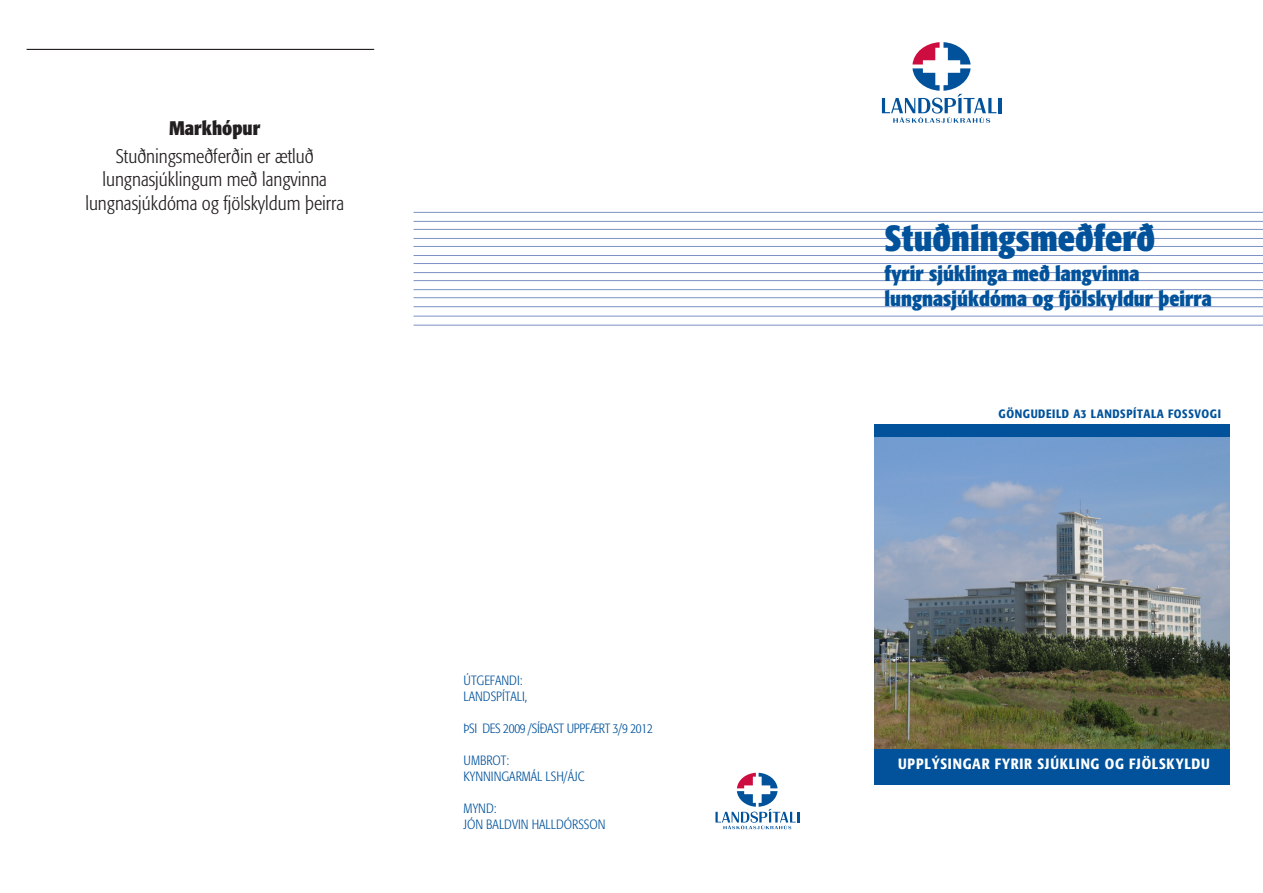
<style>
.page{position:relative;width:1263px;height:893px;background:#fff}
.page>*{position:absolute;margin:0;border:0;box-sizing:border-box;transform-origin:0 0}
.Fyrirsagnir_Light{font:700 condensed 36px "Formata";color:#01529b}
.Fyrirsagnir_Light-2{font:700 condensed 21px/25.2px "Formata";color:#01529b}
.nota_Meginmál{font:300 condensed 19.5px/23.4px "Formata";color:#231f20;text-align:center}
.nota_Meginmál-2{font:700 condensed 19.5px "Formata";color:#231f20}
.meginmál_formata_lig{font:500 condensed 14.7px "Formata";letter-spacing:.05em;color:#fff}
.Kreditlisti{font:300 condensed 13.35px "Formata";color:#01529b}
.Kreditlisti-2{font:300 condensed 13.35px "Formata";letter-spacing:-.02em;color:#01529b}
.meginmál_formata_lig-2{font:500 condensed 12px "Formata";letter-spacing:.05em;color:#01529b}
</style>
<div class="page">
<div style="left:874px;top:748px;width:355px;height:37px;background:#01529b"></div>
<div style="left:874px;top:424px;width:355px;height:36px;background:#01529b"></div>
<hr style="left:414px;top:212px;width:849px;height:1px;background:#7b91c4">
<hr style="left:414px;top:221px;width:849px;height:1px;background:#7b91c4">
<hr style="left:414px;top:229px;width:849px;height:1px;background:#7b91c4">
<hr style="left:414px;top:238px;width:849px;height:1px;background:#7b91c4">
<hr style="left:414px;top:246px;width:849px;height:1px;background:#7b91c4">
<hr style="left:414px;top:255px;width:849px;height:1px;background:#7b91c4">
<hr style="left:414px;top:263px;width:849px;height:1px;background:#7b91c4">
<hr style="left:414px;top:272px;width:849px;height:1px;background:#7b91c4">
<hr style="left:414px;top:280px;width:849px;height:1px;background:#7b91c4">
<hr style="left:414px;top:289px;width:849px;height:1px;background:#7b91c4">
<hr style="left:414px;top:297px;width:849px;height:1px;background:#7b91c4">
<hr style="left:414px;top:306px;width:849px;height:1px;background:#7b91c4">
<hr style="left:414px;top:316px;width:849px;height:1px;background:#7b91c4">
<hr style="left:414px;top:325px;width:849px;height:1px;background:#7b91c4">
<svg style="left:715px;top:773px;width:84px;height:56px"></svg>
<hr style="left:999px;top:98px;width:3px;height:15px;background:#01529b">
<svg style="left:882px;top:42px;width:114px;height:81px"></svg>
<hr style="left:27px;top:49px;width:347px;height:1px;background:#231f20">
<img style="left:874px;top:437px;width:355px;height:311px">
<p class="nota_Meginmál-2" style="left:169px;top:116px;width:93px">Markhópur</p>
<p class="nota_Meginmál" style="left:116px;top:145px;width:199px">Stuðningsmeðferðin er ætluð</p>
<p class="nota_Meginmál" style="left:85px;top:168px;width:260px">lungnasjúklingum með langvinna lungnasjúkdóma og fjölskyldum þeirra</p>
<p class="Kreditlisti" style="left:463px;top:673px;width:61px">ÚTGEFANDI:</p>
<p class="Kreditlisti" style="left:463px;top:689px;width:65px">LANDSPÍTALI,</p>
<p class="Kreditlisti-2" style="left:463px;top:721px;width:191px">ÞSI DES 2009 /SÍÐAST UPPFÆRT 3/9 2012</p>
<p class="Kreditlisti" style="left:463px;top:753px;width:47px">UMBROT:</p>
<p class="Kreditlisti" style="left:463px;top:769px;width:122px">KYNNINGARMÁL LSH/ÁJC</p>
<p class="Kreditlisti" style="left:463px;top:801px;width:35px">MYND:</p>
<p class="Kreditlisti" style="left:463px;top:817px;width:144px">JÓN BALDVIN HALLDÓRSSON</p>
<p class="Fyrirsagnir_Light" style="left:884px;top:216px;width:272px">Stuðningsmeðferð</p>
<p class="Fyrirsagnir_Light-2" style="left:884px;top:260px;width:329px">fyrir sjúklinga með langvinna lungnasjúkdóma og fjölskyldur þeirra</p>
<p class="meginmál_formata_lig-2" style="left:998px;top:406px;width:224px">GÖNGUDEILD A3 LANDSPÍTALA FOSSVOGI</p>
<p class="meginmál_formata_lig" style="left:898px;top:755px;width:313px">UPPLÝSINGAR FYRIR SJÚKLING OG FJÖLSKYLDU</p>
</div>
